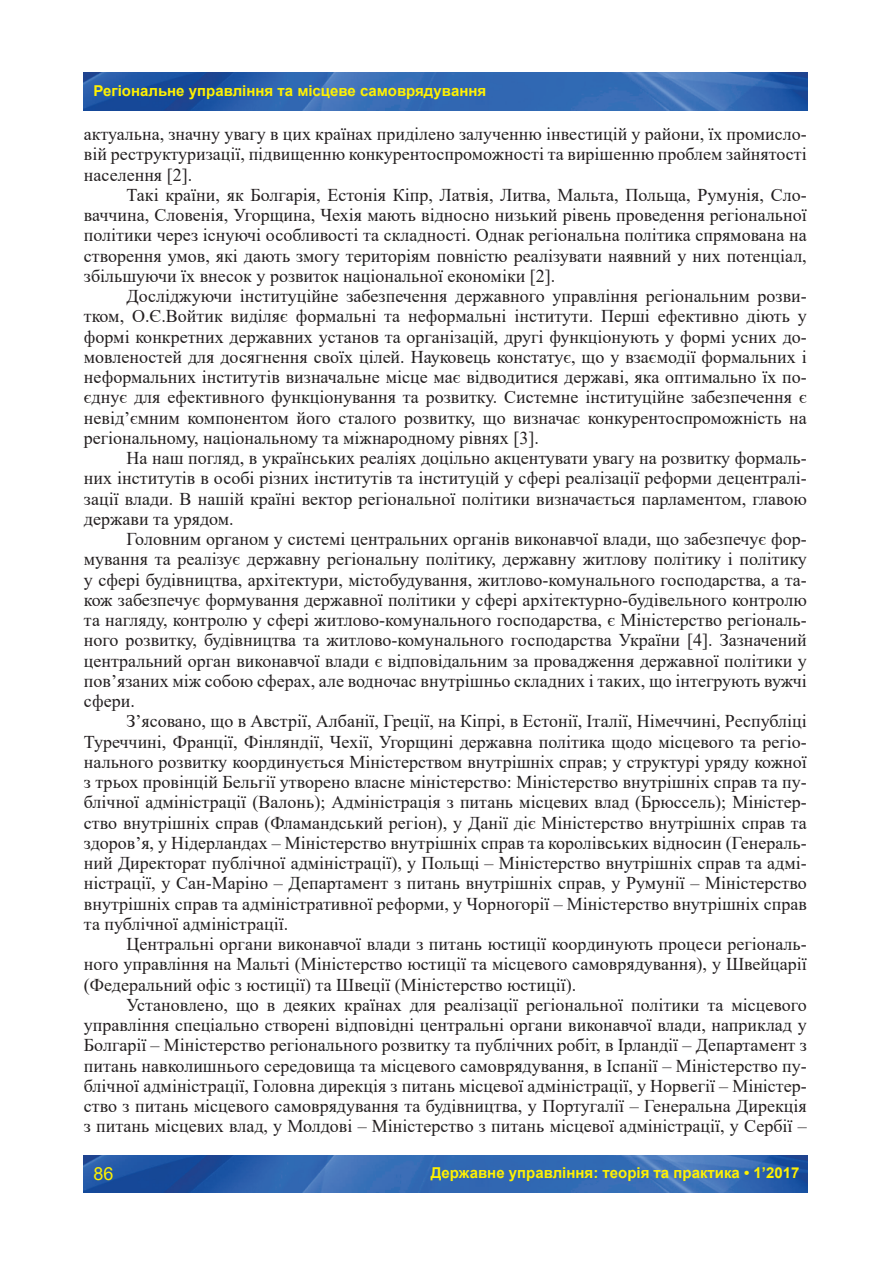
<style>
.page{position:relative;width:893px;height:1263px;background:#fff}
.page>*{position:absolute;margin:0;border:0;box-sizing:border-box;transform-origin:0 0}
.t1{font:18px/20.2px "Times New Roman";color:#231f20;text-align:justify}
.t2{font:18px "Arial";color:#fff101}
.t3{font:700 15px "Arial";color:#fff101}
</style>
<div class="page">
<img style="left:84px;top:1155px;width:724px;height:37px">
<img style="left:84px;top:73px;width:724px;height:37px">
<p class="t3" style="left:94px;top:80px;width:394px">Регіональне управління та місцеве самоврядування</p>
<p class="t1" style="left:84px;top:123px;width:724px">актуальна, значну увагу в цих країнах приділено залученню інвестицій у райони, їх промисло&shy;вій реструктуризації, підвищенню конкурентоспроможності та вирішенню проблем зайнятості населення [2].</p>
<p class="t1" style="left:84px;top:184px;width:724px;text-indent:43px">Такі країни, як Болгарія, Естонія Кіпр, Латвія, Литва, Мальта, Польща, Румунія, Сло&shy;ваччина, Словенія, Угорщина, Чехія мають відносно низький рівень проведення регіональної політики через існуючі особливості та складності. Однак регіональна політика спрямована на створення умов, які дають змогу територіям повністю реалізувати наявний у них потенціал, збільшуючи їх внесок у розвиток національної економіки [2].</p>
<p class="t1" style="left:84px;top:285px;width:724px;text-indent:43px">Досліджуючи інституційне забезпечення державного управління регіональним розви&shy;тком, О.Є.Войтик виділяє формальні та неформальні інститути. Перші ефективно діють у формі конкретних державних установ та організацій, другі функціонують у формі усних до&shy;мовленостей для досягнення своїх цілей. Науковець констатує, що у взаємодії формальних і неформальних інститутів визначальне місце має відводитися державі, яка оптимально їх по&shy;єднує для ефективного функціонування та розвитку. Системне інституційне забезпечення є невід’ємним компонентом його сталого розвитку, що визначає конкурентоспроможність на регіональному, національному та міжнародному рівнях [3].</p>
<p class="t1" style="left:84px;top:447px;width:724px;text-indent:43px">На наш погляд, в українських реаліях доцільно акцентувати увагу на розвитку формаль&shy;них інститутів в особі різних інститутів та інституцій у сфері реалізації реформи децентралі&shy;зації влади. В нашій країні вектор регіональної політики визначається парламентом, главою держави та урядом.</p>
<p class="t1" style="left:84px;top:528px;width:724px;text-indent:43px">Головним органом у системі центральних органів виконавчої влади, що забезпечує фор&shy;мування та реалізує державну регіональну політику, державну житлову політику і політику у сфері будівництва, архітектури, містобудування, житлово-комунального господарства, а та&shy;кож забезпечує формування державної політики у сфері архітектурно-будівельного контролю та нагляду, контролю у сфері житлово-комунального господарства, є Міністерство регіональ&shy;ного розвитку, будівництва та житлово-комунального господарства України [4]. Зазначений центральний орган виконавчої влади є відповідальним за провадження державної політики у пов’язаних між собою сферах, але водночас внутрішньо складних і таких, що інтегрують вужчі сфери.</p>
<p class="t1" style="left:84px;top:711px;width:724px;text-indent:43px">З’ясовано, що в Австрії, Албанії, Греції, на Кіпрі, в Естонії, Італії, Німеччині, Республіці Туреччині, Франції, Фінляндії, Чехії, Угорщині державна політика щодо місцевого та регіо&shy;нального розвитку координується Міністерством внутрішніх справ; у структурі уряду кожної з трьох провінцій Бельгії утворено власне міністерство: Міністерство внутрішніх справ та пу&shy;блічної адміністрації (Валонь); Адміністрація з питань місцевих влад (Брюссель); Міністер&shy;ство внутрішніх справ (Фламандський регіон), у Данії діє Міністерство внутрішніх справ та здоров’я, у Нідерландах – Міністерство внутрішніх справ та королівських відносин (Генераль&shy;ний Директорат публічної адміністрації), у Польщі – Міністерство внутрішніх справ та адмі&shy;ністрації, у Сан-Маріно – Департамент з питань внутрішніх справ, у Румунії – Міністерство внутрішніх справ та адміністративної реформи, у Чорногорії – Міністерство внутрішніх справ та публічної адміністрації.</p>
<p class="t1" style="left:84px;top:933px;width:724px;text-indent:43px">Центральні органи виконавчої влади з питань юстиції координують процеси регіональ&shy;ного управління на Мальті (Міністерство юстиції та місцевого самоврядування), у Швейцарії (Федеральний офіс з юстиції) та Швеції (Міністерство юстиції).</p>
<p class="t1" style="left:84px;top:994px;width:724px;text-indent:43px">Установлено, що в деяких країнах для реалізації регіональної політики та місцевого управління спеціально створені відповідні центральні органи виконавчої влади, наприклад у Болгарії – Міністерство регіонального розвитку та публічних робіт, в Ірландії – Департамент з питань навколишнього середовища та місцевого самоврядування, в Іспанії – Міністерство пу&shy;блічної адміністрації, Головна дирекція з питань місцевої адміністрації, у Норвегії – Міністер&shy;ство з питань місцевого самоврядування та будівництва, у Португалії – Генеральна Дирекція з питань місцевих влад, у Молдові – Міністерство з питань місцевої адміністрації, у Сербії –</p>
<p class="t2" style="left:94px;top:1161px;width:22px">86</p>
<p class="t3" style="left:431px;top:1162px;width:370px">Державне управління: теорія та практика • 1’2017</p>
</div>
